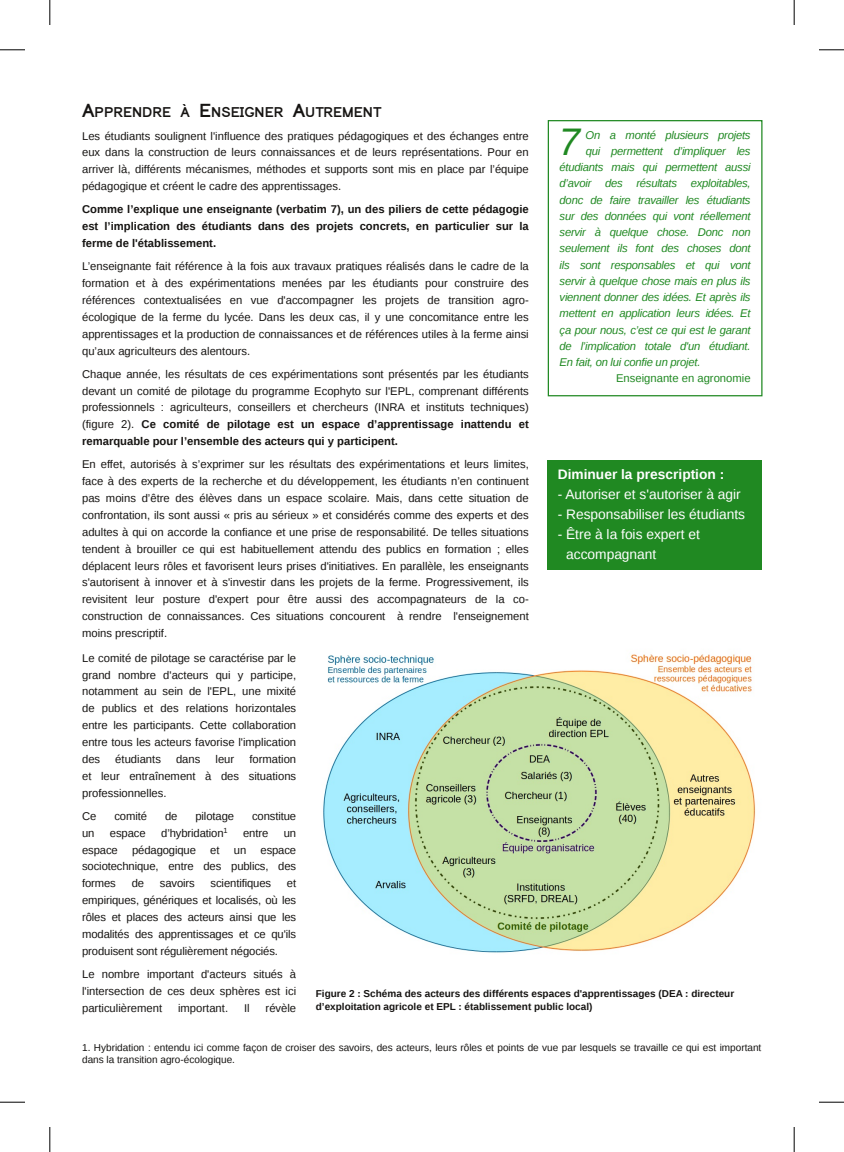
<style>
.page{position:relative;width:844px;height:1152px;background:#fff}
.page>*{position:absolute;margin:0;border:0;box-sizing:border-box;transform-origin:0 0}
.t1{font:italic 38.38px "Liberation Sans";color:#208922}
.t2{font:700 14px "Loma";color:#161412}
.t3{font:13.75px/20px "Liberation Sans";color:#fff}
.t4{font:700 13.75px "Liberation Sans";color:#fff}
.t5{font:11.25px/16.9px "Liberation Sans";color:#161412;text-align:justify}
.t6{font:italic 11.25px "Liberation Sans";letter-spacing:-.02em;color:#208922}
.t7{font:700 11.25px/16.9px "Liberation Sans";color:#161412;text-align:justify}
.t8{font:11.25px "Liberation Sans";color:#208922}
.t9{font:10px/12.5px "Liberation Sans";color:#161412}
.t10{font:700 10px/13.8px "Liberation Sans";color:#161412}
.s1{font-size:18.75px}
.s2{font-weight:700}
</style>
<div class="page">
<div style="left:548px;top:120px;width:214px;height:276px;border:1px solid #208922"></div>
<img style="left:323px;top:654px;width:433px;height:299px">
<div style="left:547px;top:460px;width:215px;height:110px;background:#208922"></div>
<svg style="left:0;top:1102px;width:25px;height:1px"></svg>
<svg style="left:49px;top:1127px;width:1px;height:25px"></svg>
<svg style="left:0;top:49px;width:25px;height:1px"></svg>
<svg style="left:49px;top:0;width:1px;height:25px"></svg>
<svg style="left:819px;top:1102px;width:25px;height:1px"></svg>
<svg style="left:794px;top:1127px;width:1px;height:25px"></svg>
<svg style="left:819px;top:49px;width:25px;height:1px"></svg>
<svg style="left:794px;top:0;width:1px;height:25px"></svg>
<p class="t2" style="left:82px;top:101px;width:301px"><span class="s1">A</span>PPRENDRE À <span class="s1">E</span>NSEIGNER <span class="s1">A</span>UTREMENT</p>
<p class="t5" style="left:82px;top:127px;width:448px">Les étudiants soulignent l'influence des pratiques pédagogiques et des échanges entre eux dans la construction de leurs connaissances et de leurs représentations. Pour en arriver là, différents mécanismes, méthodes et supports sont mis en place par l’équipe pédagogique et créent le cadre des apprentissages.</p>
<p class="t7" style="left:82px;top:201px;width:448px">Comme l’explique une enseignante (verbatim 7), un des piliers de cette pédagogie est l’implication des étudiants dans des projets concrets, en particulier sur la ferme de l'établissement.</p>
<p class="t5" style="left:82px;top:258px;width:448px">L’enseignante fait référence à la fois aux travaux pratiques réalisés dans le cadre de la formation et à des expérimentations menées par les étudiants pour construire des références contextualisées en vue d'accompagner les projets de transition agro&shy;écologique de la ferme du lycée. Dans les deux cas, il y une concomitance entre les apprentissages et la production de connaissances et de références utiles à la ferme ainsi qu’aux agriculteurs des alentours.</p>
<p class="t5" style="left:82px;top:365px;width:448px">Chaque année, les résultats de ces expérimentations sont présentés par les étudiants devant un comité de pilotage du programme Ecophyto sur l'EPL, comprenant différents professionnels : agriculteurs, conseillers et chercheurs (INRA et instituts techniques) (figure 2). <span class="s2">Ce comité de pilotage est un espace d’apprentissage inattendu et remarquable pour l’ensemble des acteurs qui y participent.</span></p>
<p class="t5" style="left:82px;top:456px;width:448px">En effet, autorisés à s’exprimer sur les résultats des expérimentations et leurs limites, face à des experts de la recherche et du développement, les étudiants n’en continuent pas moins d’être des élèves dans un espace scolaire. Mais, dans cette situation de confrontation, ils sont aussi « pris au sérieux » et considérés comme des experts et des adultes à qui on accorde la confiance et une prise de responsabilité. De telles situations tendent à brouiller ce qui est habituellement attendu des publics en formation ; elles déplacent leurs rôles et favorisent leurs prises d'initiatives. En parallèle, les enseignants s'autorisent à innover et à s'investir dans les projets de la ferme. Progressivement, ils revisitent leur posture d'expert pour être aussi des accompagnateurs de la co&shy;construction de connaissances. Ces situations concourent à rendre l'enseignement moins prescriptif.</p>
<h1 class="t1" style="left:559px;top:120px;width:23px">7</h1>
<p class="t6" style="left:585px;top:128px;width:167px">On a monté plusieurs projets</p>
<p class="t6" style="left:586px;top:145px;width:166px">qui permettent d’impliquer les</p>
<p class="t6" style="left:559px;top:161px;width:192px">étudiants mais qui permettent aussi</p>
<p class="t6" style="left:559px;top:177px;width:192px">d’avoir des résultats exploitables,</p>
<p class="t6" style="left:559px;top:193px;width:192px">donc de faire travailler les étudiants</p>
<p class="t6" style="left:559px;top:210px;width:192px">sur des données qui vont réellement</p>
<p class="t6" style="left:559px;top:226px;width:192px">servir à quelque chose. Donc non</p>
<p class="t6" style="left:559px;top:242px;width:192px">seulement ils font des choses dont</p>
<p class="t6" style="left:559px;top:258px;width:192px">ils sont responsables et qui vont</p>
<p class="t6" style="left:559px;top:275px;width:192px">servir à quelque chose mais en plus ils</p>
<p class="t6" style="left:559px;top:291px;width:192px">viennent donner des idées. Et après ils</p>
<p class="t6" style="left:559px;top:307px;width:192px">mettent en application leurs idées. Et</p>
<p class="t6" style="left:559px;top:323px;width:192px">ça pour nous, c’est ce qui est le garant</p>
<p class="t6" style="left:559px;top:340px;width:192px">de l’implication totale d'un étudiant.</p>
<p class="t6" style="left:559px;top:356px;width:142px">En fait, on lui confie un projet.</p>
<p class="t8" style="left:616px;top:372px;width:136px">Enseignante en agronomie</p>
<p class="t4" style="left:558px;top:467px;width:168px">Diminuer la prescription :</p>
<p class="t3" style="left:558px;top:485px;width:184px">- Autoriser et s'autoriser à agir</p>
<p class="t3" style="left:558px;top:505px;width:189px">- Responsabiliser les étudiants</p>
<p class="t3" style="left:566px;top:525px;width:135px;text-indent:-8px">- Être à la fois expert et accompagnant</p>
<p class="t5" style="left:82px;top:649px;width:216px">Le comité de pilotage se caractérise par le grand nombre d'acteurs qui y participe, notamment au sein de l'EPL, une mixité de publics et des relations horizontales entre les participants. Cette collaboration entre tous les acteurs favorise l'implication des</p>
<p class="t5" style="left:115px;top:751px;width:47px">étudiants</p>
<p class="t5" style="left:176px;top:751px;width:26px">dans</p>
<p class="t5" style="left:215px;top:751px;width:20px">leur</p>
<p class="t5" style="left:82px;top:751px;width:216px;text-indent:167px">formation et leur entraînement à des situations professionnelles.</p>
<p class="t5" style="left:82px;top:807px;width:16px">Ce</p>
<p class="t5" style="left:114px;top:807px;width:34px">comité</p>
<p class="t5" style="left:165px;top:807px;width:14px">de</p>
<p class="t5" style="left:195px;top:807px;width:40px">pilotage</p>
<p class="t5" style="left:252px;top:807px;width:46px">constitue</p>
<p class="t5" style="left:82px;top:824px;width:14px">un</p>
<p class="t5" style="left:110px;top:824px;width:37px">espace</p>
<p class="t5" style="left:161px;top:824px;width:68px">d’hybridation<sup>1</sup></p>
<p class="t5" style="left:243px;top:824px;width:27px">entre</p>
<p class="t5" style="left:284px;top:824px;width:14px">un</p>
<p class="t5" style="left:82px;top:841px;width:37px">espace</p>
<p class="t5" style="left:132px;top:841px;width:65px">pédagogique</p>
<p class="t5" style="left:210px;top:841px;width:11px">et</p>
<p class="t5" style="left:234px;top:841px;width:14px">un</p>
<p class="t5" style="left:82px;top:841px;width:216px;text-indent:178px">espace sociotechnique, entre des publics, des formes</p>
<p class="t5" style="left:132px;top:875px;width:14px">de</p>
<p class="t5" style="left:160px;top:875px;width:36px">savoirs</p>
<p class="t5" style="left:211px;top:875px;width:62px">scientifiques</p>
<p class="t5" style="left:82px;top:875px;width:216px;text-indent:205px">et empiriques, génériques et localisés, où les rôles et places des acteurs ainsi que les modalités des apprentissages et ce qu'ils produisent sont régulièrement négociés.</p>
<p class="t5" style="left:82px;top:966px;width:216px">Le nombre important d'acteurs situés à l'intersection de ces deux sphères est ici particulièrement</p>
<p class="t10" style="left:316px;top:986px;width:420px">Figure 2 : Schéma des acteurs des différents espaces d'apprentissages (DEA : directeur d’exploitation agricole et EPL : établissement public local)</p>
<p class="t5" style="left:178px;top:999px;width:52px">important.</p>
<p class="t5" style="left:244px;top:999px;width:7px">Il</p>
<p class="t5" style="left:266px;top:999px;width:32px">révèle</p>
<p class="t9" style="left:82px;top:1041px;width:681px">1. Hybridation : entendu ici comme façon de croiser des savoirs, des acteurs, leurs rôles et points de vue par lesquels se travaille ce qui est important dans la transition agro-écologique.</p>
</div>
